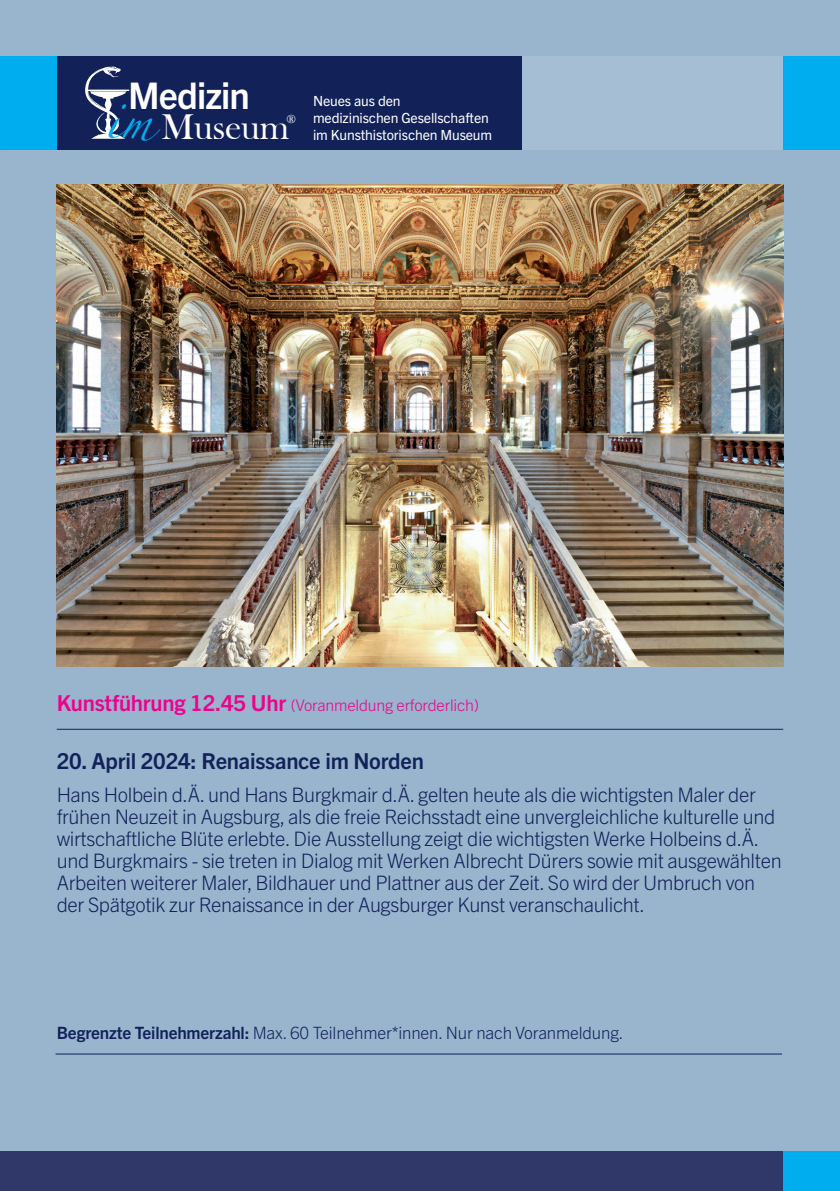
<style>
.page{position:relative;width:840px;height:1191px;background:#fff}
.page>*{position:absolute;margin:0;border:0;box-sizing:border-box;transform-origin:0 0}
.t1{font:36.8px "Bask Old Face";letter-spacing:-.01em;color:#fff}
.t2{font:700 36.8px "Trade Gothic Next LT Pro";letter-spacing:-.025em;color:#fff}
.t3{font:700 22px "Trade Gothic Next LT Pro";letter-spacing:-.01em;color:#122259}
.t4{font:300 20px/22px "Trade Gothic Next LT Pro";letter-spacing:-.02em;color:#122259}
.t5{font:300 17px "Trade Gothic Next LT Pro";letter-spacing:-.01em;color:#122259}
.t6{font:300 16px "Trade Gothic Next LT Pro";letter-spacing:-.01em;color:#ed028c}
.t7{font:14px/16.8px "Trade Gothic Next LT Pro";letter-spacing:-.01em;color:#fff}
.t8{font:12px "Bask Old Face";color:#fff}
.s1{font-family:"Zapfino";color:#00aeef}
.s2{font-weight:700;font-size:22px}
.s3{font-weight:700}
</style>
<div class="page">
<div style="left:0;top:0;width:839px;height:1151px;background:#99b4cd"></div>
<div style="left:57px;top:57px;width:465px;height:93px;background:#122259"></div>
<div style="left:0;top:57px;width:57px;height:93px;background:#00aeef"></div>
<div style="left:522px;top:57px;width:260px;height:93px;background:#a6bed4"></div>
<div style="left:782px;top:57px;width:57px;height:93px;background:#00aeef"></div>
<div style="left:0;top:1151px;width:782px;height:40px;background:#2f3869"></div>
<div style="left:782px;top:1151px;width:57px;height:40px;background:#00aeef"></div>
<hr style="left:57px;top:729px;width:725px;height:1px;background:#122259">
<hr style="left:55px;top:1053px;width:726px;height:1px;background:#122259">
<img style="left:57px;top:184px;width:725px;height:482px">
<svg style="left:85px;top:66px;width:44px;height:73px"></svg>
<h1 class="t2" style="left:128px;top:70px;width:123px">Medizin</h1>
<h1 class="t1" style="left:104px;top:106px;width:186px"><span class="s1">im</span> Museum</h1>
<p class="t8" style="left:286px;top:112px;width:11px">®</p>
<p class="t7" style="left:313px;top:92px;width:180px">Neues aus den<br>medizinischen Gesellschaften im Kunsthistorischen Museum</p>
<p class="t6" style="left:57px;top:693px;width:423px"><span class="s2">Kunstführung 12.45 Uhr</span> (Voranmeldung erforderlich)</p>
<p class="t3" style="left:57px;top:745px;width:368px">20. April 2024: Renaissance im Norden</p>
<p class="t4" style="left:57px;top:782px;width:726px">Hans Holbein d.Ä. und Hans Burgkmair d.Ä. gelten heute als die wichtigsten Maler der frühen Neuzeit in Augsburg, als die freie Reichsstadt eine unvergleichliche kulturelle und wirtschaftliche Blüte erlebte. Die Ausstellung zeigt die wichtigsten Werke Holbeins d.Ä. und Burgkmairs - sie treten in Dialog mit Werken Albrecht Dürers sowie mit ausgewählten Arbeiten weiterer Maler, Bildhauer und Plattner aus der Zeit. So wird der Umbruch von der Spätgotik zur Renaissance in der Augsburger Kunst veranschaulicht.</p>
<p class="t5" style="left:57px;top:1021px;width:568px"><span class="s3">Begrenzte Teilnehmerzahl:</span> Max. 60 Teilnehmer*innen. Nur nach Voranmeldung.</p>
</div>
